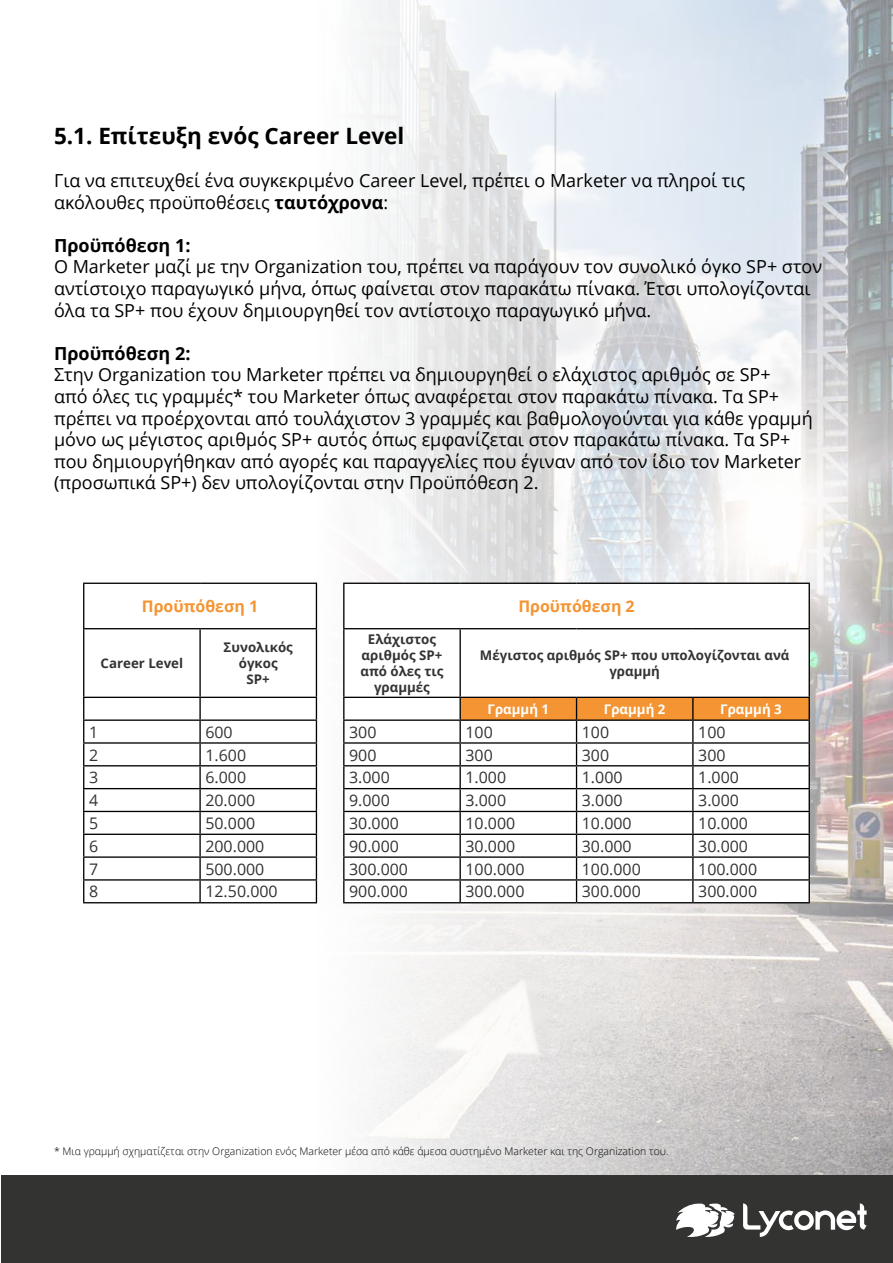
<style>
.page{position:relative;width:893px;height:1263px;background:#fff}
.page>*{position:absolute;margin:0;border:0;box-sizing:border-box;transform-origin:0 0}
.t1{font:700 22.5px "Open Sans";color:#000}
.t2{font:18px/21.6px "Open Sans";color:#000}
.t3{font:700 18px "Open Sans";color:#000}
.t4{font:15.9px "Open Sans";color:#303131}
.t5{font:700 15.9px "Open Sans";color:#f49432}
.t6{font:15.9px "Open Sans";color:#323335}
.t7{font:700 13.35px/15.9px "Open Sans";color:#323335;text-align:center}
.t8{font:700 13.35px "Open Sans";color:#fff}
.t9{font:300 10.5px "Open Sans";color:#000}
.s1{font-weight:700}
</style>
<div class="page">
<img style="left:187px;top:0;width:706px;height:1175px">
<div style="left:1px;top:1175px;width:892px;height:88px;background:#333332"></div>
<svg style="left:676px;top:1203px;width:58px;height:34px"></svg>
<svg style="left:743px;top:1203px;width:124px;height:34px"></svg>
<svg style="left:84px;top:583px;width:725px;height:320px"></svg>
<hr style="left:83px;top:583px;width:117px;height:1px;background:#000">
<hr style="left:83px;top:584px;width:1px;height:44px;background:#000">
<hr style="left:200px;top:583px;width:117px;height:1px;background:#000">
<hr style="left:343px;top:583px;width:117px;height:1px;background:#000">
<hr style="left:460px;top:583px;width:116px;height:1px;background:#000">
<hr style="left:576px;top:583px;width:117px;height:1px;background:#000">
<hr style="left:693px;top:583px;width:117px;height:1px;background:#000">
<hr style="left:809px;top:584px;width:1px;height:44px;background:#000">
<hr style="left:83px;top:629px;width:1px;height:68px;background:#000">
<hr style="left:199px;top:629px;width:2px;height:68px;background:#000">
<hr style="left:343px;top:628px;width:117px;height:1px;background:#000">
<hr style="left:460px;top:628px;width:116px;height:1px;background:#000">
<hr style="left:459px;top:629px;width:2px;height:68px;background:#000">
<hr style="left:576px;top:628px;width:117px;height:1px;background:#000">
<hr style="left:693px;top:628px;width:117px;height:1px;background:#000">
<hr style="left:809px;top:629px;width:1px;height:68px;background:#000">
<hr style="left:83px;top:697px;width:117px;height:1px;background:#000">
<hr style="left:200px;top:697px;width:117px;height:1px;background:#000">
<hr style="left:199px;top:698px;width:2px;height:21px;background:#000">
<hr style="left:343px;top:697px;width:117px;height:1px;background:#000">
<hr style="left:459px;top:698px;width:2px;height:21px;background:#000">
<hr style="left:83px;top:719px;width:117px;height:2px;background:#000">
<hr style="left:199px;top:721px;width:2px;height:21px;background:#000">
<hr style="left:343px;top:719px;width:117px;height:2px;background:#000">
<hr style="left:459px;top:721px;width:2px;height:21px;background:#000">
<hr style="left:83px;top:742px;width:117px;height:2px;background:#000">
<hr style="left:199px;top:744px;width:2px;height:21px;background:#000">
<hr style="left:343px;top:742px;width:117px;height:2px;background:#000">
<hr style="left:459px;top:744px;width:2px;height:21px;background:#000">
<hr style="left:83px;top:765px;width:117px;height:1px;background:#000">
<hr style="left:199px;top:766px;width:2px;height:22px;background:#000">
<hr style="left:343px;top:765px;width:117px;height:1px;background:#000">
<hr style="left:459px;top:766px;width:2px;height:22px;background:#000">
<hr style="left:83px;top:788px;width:117px;height:1px;background:#000">
<hr style="left:199px;top:789px;width:2px;height:22px;background:#000">
<hr style="left:343px;top:788px;width:117px;height:1px;background:#000">
<hr style="left:459px;top:789px;width:2px;height:22px;background:#000">
<hr style="left:83px;top:811px;width:117px;height:1px;background:#000">
<hr style="left:199px;top:812px;width:2px;height:22px;background:#000">
<hr style="left:343px;top:811px;width:117px;height:1px;background:#000">
<hr style="left:459px;top:812px;width:2px;height:22px;background:#000">
<hr style="left:83px;top:834px;width:117px;height:1px;background:#000">
<hr style="left:199px;top:835px;width:2px;height:21px;background:#000">
<hr style="left:343px;top:834px;width:117px;height:1px;background:#000">
<hr style="left:459px;top:835px;width:2px;height:21px;background:#000">
<hr style="left:83px;top:856px;width:117px;height:2px;background:#000">
<hr style="left:199px;top:858px;width:2px;height:21px;background:#000">
<hr style="left:343px;top:856px;width:117px;height:2px;background:#000">
<hr style="left:459px;top:858px;width:2px;height:21px;background:#000">
<hr style="left:83px;top:879px;width:117px;height:1px;background:#000">
<svg style="left:83px;top:698px;width:1px;height:204px"></svg>
<hr style="left:199px;top:880px;width:2px;height:22px;background:#000">
<hr style="left:343px;top:879px;width:117px;height:1px;background:#000">
<hr style="left:459px;top:880px;width:2px;height:22px;background:#000">
<svg style="left:460px;top:697px;width:350px;height:205px"></svg>
<hr style="left:83px;top:902px;width:117px;height:1px;background:#000">
<hr style="left:343px;top:902px;width:117px;height:1px;background:#000">
<hr style="left:460px;top:902px;width:116px;height:1px;background:#000">
<hr style="left:576px;top:902px;width:117px;height:1px;background:#000">
<hr style="left:693px;top:902px;width:117px;height:1px;background:#000">
<hr style="left:200px;top:719px;width:117px;height:2px;background:#000">
<hr style="left:200px;top:742px;width:117px;height:2px;background:#000">
<hr style="left:200px;top:765px;width:117px;height:1px;background:#000">
<hr style="left:200px;top:788px;width:117px;height:1px;background:#000">
<hr style="left:200px;top:811px;width:117px;height:1px;background:#000">
<hr style="left:200px;top:834px;width:117px;height:1px;background:#000">
<hr style="left:200px;top:856px;width:117px;height:2px;background:#000">
<hr style="left:200px;top:879px;width:117px;height:1px;background:#000">
<svg style="left:316px;top:698px;width:1px;height:204px"></svg>
<hr style="left:200px;top:902px;width:117px;height:1px;background:#000">
<hr style="left:316px;top:584px;width:1px;height:44px;background:#000">
<hr style="left:83px;top:628px;width:117px;height:1px;background:#000">
<hr style="left:200px;top:628px;width:117px;height:1px;background:#000">
<hr style="left:316px;top:629px;width:1px;height:68px;background:#000">
<hr style="left:343px;top:584px;width:1px;height:44px;background:#000">
<hr style="left:343px;top:629px;width:1px;height:68px;background:#000">
<svg style="left:343px;top:698px;width:1px;height:204px"></svg>
<p class="t1" style="left:54px;top:120px;width:352px">5.1. Επίτευξη ενός Career Level</p>
<p class="t2" style="left:54px;top:169px;width:693px">Για να επιτευχθεί ένα συγκεκριμένο Career Level, πρέπει ο Marketer να πληροί τις ακόλουθες προϋποθέσεις <span class="s1">ταυτόχρονα</span>:</p>
<p class="t3" style="left:54px;top:232px;width:138px">Προϋπόθεση 1:</p>
<p class="t2" style="left:54px;top:256px;width:770px">Ο Marketer μαζί με την Organization του, πρέπει να παράγουν τον συνολικό όγκο SP+ στον αντίστοιχο παραγωγικό μήνα, όπως φαίνεται στον παρακάτω πίνακα. Έτσι υπολογίζονται όλα τα SP+ που έχουν δημιουργηθεί τον αντίστοιχο παραγωγικό μήνα.</p>
<p class="t3" style="left:54px;top:340px;width:138px">Προϋπόθεση 2:</p>
<p class="t2" style="left:54px;top:364px;width:760px">Στην Organization του Marketer πρέπει να δημιουργηθεί ο ελάχιστος αριθμός σε SP+<br>από όλες τις γραμμές* του Marketer όπως αναφέρεται στον παρακάτω πίνακα. Τα SP+ πρέπει να προέρχονται από τουλάχιστον 3 γραμμές και βαθμολογούνται για κάθε γραμμή μόνο ως μέγιστος αριθμός SP+ αυτός όπως εμφανίζεται στον παρακάτω πίνακα. Τα SP+ που δημιουργήθηκαν από αγορές και παραγγελίες που έγιναν από τον ίδιο τον Marketer (προσωπικά SP+) δεν υπολογίζονται στην Προϋπόθεση 2.</p>
<p class="t5" style="left:142px;top:595px;width:118px">Προϋπόθεση 1</p>
<p class="t5" style="left:518px;top:595px;width:118px">Προϋπόθεση 2</p>
<p class="t7" style="left:101px;top:655px;width:84px">Career Level</p>
<p class="t7" style="left:224px;top:639px;width:71px">Συνολικός όγκος<br>SP+</p>
<p class="t7" style="left:360px;top:631px;width:85px">Ελάχιστος αριθμός SP+ από όλες τις γραμμές</p>
<p class="t7" style="left:480px;top:647px;width:311px">Μέγιστος αριθμός SP+ που υπολογίζονται ανά γραμμή</p>
<p class="t8" style="left:488px;top:699px;width:63px">Γραμμή 1</p>
<p class="t8" style="left:604px;top:699px;width:63px">Γραμμή 2</p>
<p class="t8" style="left:720px;top:699px;width:63px">Γραμμή 3</p>
<p class="t6" style="left:89px;top:721px;width:11px">1</p>
<p class="t6" style="left:205px;top:721px;width:29px">600</p>
<p class="t4" style="left:349px;top:721px;width:29px">300</p>
<p class="t4" style="left:465px;top:721px;width:29px">100</p>
<p class="t4" style="left:582px;top:721px;width:29px">100</p>
<p class="t4" style="left:698px;top:721px;width:29px">100</p>
<p class="t6" style="left:89px;top:744px;width:11px">2</p>
<p class="t6" style="left:205px;top:744px;width:42px">1.600</p>
<p class="t4" style="left:349px;top:744px;width:29px">900</p>
<p class="t4" style="left:465px;top:744px;width:29px">300</p>
<p class="t4" style="left:582px;top:744px;width:29px">300</p>
<p class="t4" style="left:698px;top:744px;width:29px">300</p>
<p class="t6" style="left:89px;top:767px;width:11px">3</p>
<p class="t6" style="left:205px;top:767px;width:42px">6.000</p>
<p class="t4" style="left:349px;top:767px;width:42px">3.000</p>
<p class="t4" style="left:465px;top:767px;width:42px">1.000</p>
<p class="t4" style="left:582px;top:767px;width:42px">1.000</p>
<p class="t4" style="left:698px;top:767px;width:42px">1.000</p>
<p class="t6" style="left:89px;top:789px;width:11px">4</p>
<p class="t4" style="left:205px;top:789px;width:51px">20.000</p>
<p class="t4" style="left:349px;top:789px;width:42px">9.000</p>
<p class="t4" style="left:465px;top:789px;width:42px">3.000</p>
<p class="t4" style="left:582px;top:789px;width:42px">3.000</p>
<p class="t4" style="left:698px;top:789px;width:42px">3.000</p>
<p class="t6" style="left:89px;top:812px;width:11px">5</p>
<p class="t4" style="left:205px;top:812px;width:51px">50.000</p>
<p class="t4" style="left:349px;top:812px;width:51px">30.000</p>
<p class="t4" style="left:465px;top:812px;width:51px">10.000</p>
<p class="t4" style="left:582px;top:812px;width:51px">10.000</p>
<p class="t4" style="left:698px;top:812px;width:51px">10.000</p>
<p class="t6" style="left:89px;top:835px;width:11px">6</p>
<p class="t4" style="left:205px;top:835px;width:60px">200.000</p>
<p class="t4" style="left:349px;top:835px;width:51px">90.000</p>
<p class="t4" style="left:465px;top:835px;width:51px">30.000</p>
<p class="t4" style="left:582px;top:835px;width:51px">30.000</p>
<p class="t4" style="left:698px;top:835px;width:51px">30.000</p>
<p class="t6" style="left:89px;top:858px;width:11px">7</p>
<p class="t4" style="left:205px;top:858px;width:60px">500.000</p>
<p class="t4" style="left:349px;top:858px;width:60px">300.000</p>
<p class="t4" style="left:465px;top:858px;width:60px">100.000</p>
<p class="t4" style="left:582px;top:858px;width:60px">100.000</p>
<p class="t4" style="left:698px;top:858px;width:60px">100.000</p>
<p class="t6" style="left:89px;top:881px;width:11px">8</p>
<p class="t4" style="left:205px;top:881px;width:74px">12.50.000</p>
<p class="t4" style="left:349px;top:881px;width:60px">900.000</p>
<p class="t4" style="left:465px;top:881px;width:60px">300.000</p>
<p class="t4" style="left:582px;top:881px;width:60px">300.000</p>
<p class="t4" style="left:698px;top:881px;width:60px">300.000</p>
<p class="t9" style="left:54px;top:1144px;width:616px">* Μια γραμμή σχηματίζεται στην Organization ενός Marketer μέσα από κάθε άμεσα συστημένο Marketer και της Organization του.</p>
</div>
